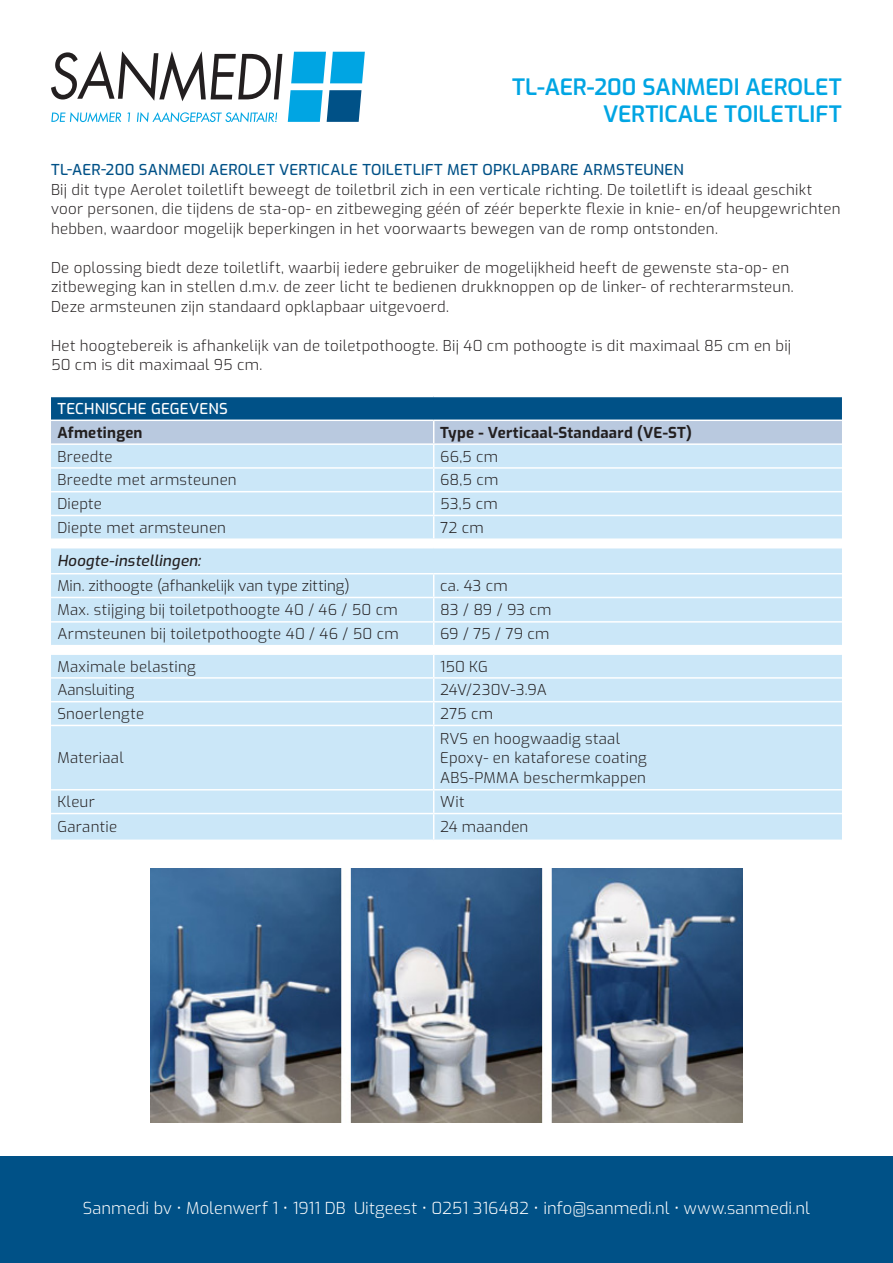
<style>
.page{position:relative;width:893px;height:1263px;background:#fff}
.page>*{position:absolute;margin:0;border:0;box-sizing:border-box;transform-origin:0 0}
.t1{font:600 22.5px "Exo";color:#00a5e3}
.t2{font:300 16.5px "Exo";letter-spacing:.005em;color:#fff}
.t3{font:300 15px/19.5px "Exo";letter-spacing:.02em;color:#231f20}
.t4{font:500 15px "Exo";letter-spacing:.02em;color:#005187}
.t5{font:300 15px "Exo";color:#231f20}
.t6{font:700 15px "Exo";letter-spacing:.02em;color:#231f20}
.t7{font:italic 500 15px "Exo";letter-spacing:.015em;color:#231f20}
.t8{font:500 15px "Exo";letter-spacing:.015em;color:#fff}
.t9{font:300 15px "Exo";letter-spacing:-.005em;color:#231f20}
</style>
<div class="page">
<svg style="left:51px;top:51px;width:231px;height:50px"></svg>
<svg style="left:291px;top:52px;width:74px;height:31px;background:#22b1e6"></svg>
<svg style="left:288px;top:90px;width:73px;height:32px;background:#218cbe"></svg>
<svg style="left:51px;top:112px;width:227px;height:10px"></svg>
<div style="left:0;top:1157px;width:893px;height:106px;background:#005187"></div>
<div style="left:51px;top:655px;width:791px;height:184px;background:#cbe7f8"></div>
<div style="left:51px;top:548px;width:791px;height:97px;background:#cbe7f8"></div>
<svg style="left:51px;top:397px;width:791px;height:141px;background:#a7c9e1"></svg>
<svg style="left:433px;top:574px;width:1px;height:151px"></svg>
<hr style="left:433px;top:726px;width:1px;height:63px;background:#fff">
<svg style="left:433px;top:790px;width:1px;height:49px"></svg>
<hr style="left:51px;top:419px;width:383px;height:2px;background:#fff">
<hr style="left:434px;top:419px;width:408px;height:2px;background:#fff">
<hr style="left:51px;top:443px;width:383px;height:2px;background:#fff">
<hr style="left:434px;top:443px;width:408px;height:2px;background:#fff">
<hr style="left:51px;top:467px;width:383px;height:2px;background:#fff">
<hr style="left:434px;top:467px;width:408px;height:2px;background:#fff">
<hr style="left:51px;top:491px;width:383px;height:1px;background:#fff">
<hr style="left:434px;top:491px;width:408px;height:1px;background:#fff">
<hr style="left:51px;top:515px;width:383px;height:1px;background:#fff">
<hr style="left:434px;top:515px;width:408px;height:1px;background:#fff">
<hr style="left:51px;top:573px;width:383px;height:1px;background:#fff">
<hr style="left:434px;top:573px;width:408px;height:1px;background:#fff">
<hr style="left:51px;top:597px;width:383px;height:1px;background:#fff">
<hr style="left:434px;top:597px;width:408px;height:1px;background:#fff">
<hr style="left:51px;top:621px;width:383px;height:2px;background:#fff">
<hr style="left:434px;top:621px;width:408px;height:2px;background:#fff">
<hr style="left:51px;top:645px;width:383px;height:1px;background:#fff">
<hr style="left:51px;top:653px;width:383px;height:2px;background:#fff">
<hr style="left:51px;top:677px;width:383px;height:2px;background:#fff">
<hr style="left:434px;top:677px;width:408px;height:2px;background:#fff">
<hr style="left:51px;top:701px;width:383px;height:1px;background:#fff">
<hr style="left:434px;top:701px;width:408px;height:1px;background:#fff">
<hr style="left:51px;top:725px;width:383px;height:1px;background:#fff">
<hr style="left:434px;top:725px;width:408px;height:1px;background:#fff">
<hr style="left:51px;top:789px;width:383px;height:1px;background:#fff">
<hr style="left:434px;top:789px;width:408px;height:1px;background:#fff">
<hr style="left:51px;top:813px;width:383px;height:1px;background:#fff">
<hr style="left:434px;top:813px;width:408px;height:1px;background:#fff">
<img style="left:151px;top:869px;width:591px;height:254px">
<p class="t1" style="left:512px;top:70px;width:331px">TL-AER-200 SANMEDI AEROLET</p>
<p class="t1" style="left:603px;top:97px;width:240px">VERTICALE TOILETLIFT</p>
<p class="t4" style="left:51px;top:159px;width:634px">TL-AER-200 SANMEDI AEROLET VERTICALE TOILETLIFT MET OPKLAPBARE ARMSTEUNEN</p>
<p class="t3" style="left:51px;top:179px;width:791px">Bij dit type Aerolet toiletlift beweegt de toiletbril zich in een verticale richting. De toiletlift is ideaal geschikt voor personen, die tijdens de sta-op- en zitbeweging géén of zéér beperkte flexie in knie- en/of heupgewrichten hebben, waardoor mogelijk beperkingen in het voorwaarts bewegen van de romp ontstonden.</p>
<p class="t3" style="left:51px;top:257px;width:744px">De oplossing biedt deze toiletlift, waarbij iedere gebruiker de mogelijkheid heeft de gewenste sta-op- en zitbeweging kan in stellen d.m.v. de zeer licht te bedienen drukknoppen op de linker- of rechterarmsteun.<br>Deze armsteunen zijn standaard opklapbaar uitgevoerd.</p>
<p class="t3" style="left:51px;top:335px;width:742px">Het hoogtebereik is afhankelijk van de toiletpothoogte. Bij 40 cm pothoogte is dit maximaal 85 cm en bij<br>50 cm is dit maximaal 95 cm.</p>
<p class="t8" style="left:57px;top:397px;width:172px">TECHNISCHE GEGEVENS</p>
<p class="t6" style="left:57px;top:421px;width:87px">Afmetingen</p>
<p class="t6" style="left:440px;top:421px;width:253px">Type - Verticaal-Standaard (VE-ST)</p>
<p class="t3" style="left:57px;top:446px;width:57px">Breedte</p>
<p class="t3" style="left:440px;top:446px;width:60px">66,5 cm</p>
<p class="t3" style="left:57px;top:469px;width:181px">Breedte met armsteunen</p>
<p class="t3" style="left:440px;top:469px;width:60px">68,5 cm</p>
<p class="t3" style="left:57px;top:493px;width:46px">Diepte</p>
<p class="t3" style="left:440px;top:493px;width:59px">53,5 cm</p>
<p class="t3" style="left:57px;top:517px;width:170px">Diepte met armsteunen</p>
<p class="t3" style="left:440px;top:517px;width:45px">72 cm</p>
<p class="t7" style="left:57px;top:550px;width:145px">Hoogte-instellingen:</p>
<p class="t5" style="left:57px;top:575px;width:294px">Min. zithoogte (afhankelijk van type zitting)</p>
<p class="t3" style="left:440px;top:575px;width:69px">ca. 43 cm</p>
<p class="t3" style="left:57px;top:599px;width:342px">Max. stijging bij toiletpothoogte 40 / 46 / 50 cm</p>
<p class="t3" style="left:440px;top:599px;width:113px">83 / 89 / 93 cm</p>
<p class="t3" style="left:57px;top:623px;width:343px">Armsteunen bij toiletpothoogte 40 / 46 / 50 cm</p>
<p class="t3" style="left:440px;top:623px;width:111px">69 / 75 / 79 cm</p>
<p class="t3" style="left:57px;top:656px;width:140px">Maximale belasting</p>
<p class="t3" style="left:440px;top:656px;width:49px">150 KG</p>
<p class="t5" style="left:57px;top:679px;width:79px">Aansluiting</p>
<p class="t9" style="left:440px;top:679px;width:108px">24V/230V-3.9A</p>
<p class="t3" style="left:57px;top:703px;width:88px">Snoerlengte</p>
<p class="t3" style="left:440px;top:703px;width:55px">275 cm</p>
<p class="t3" style="left:57px;top:747px;width:68px">Materiaal</p>
<p class="t3" style="left:440px;top:728px;width:208px">RVS en hoogwaadig staal<br>Epoxy- en kataforese coating<br>ABS-PMMA beschermkappen</p>
<p class="t3" style="left:57px;top:791px;width:39px">Kleur</p>
<p class="t3" style="left:440px;top:791px;width:26px">Wit</p>
<p class="t3" style="left:57px;top:816px;width:61px">Garantie</p>
<p class="t3" style="left:440px;top:816px;width:90px">24 maanden</p>
<p class="t2" style="left:83px;top:1196px;width:729px">Sanmedi bv • Molenwerf 1 • 1911 DB Uitgeest • 0251 316482 • info@sanmedi.nl • www.sanmedi.nl</p>
</div>
